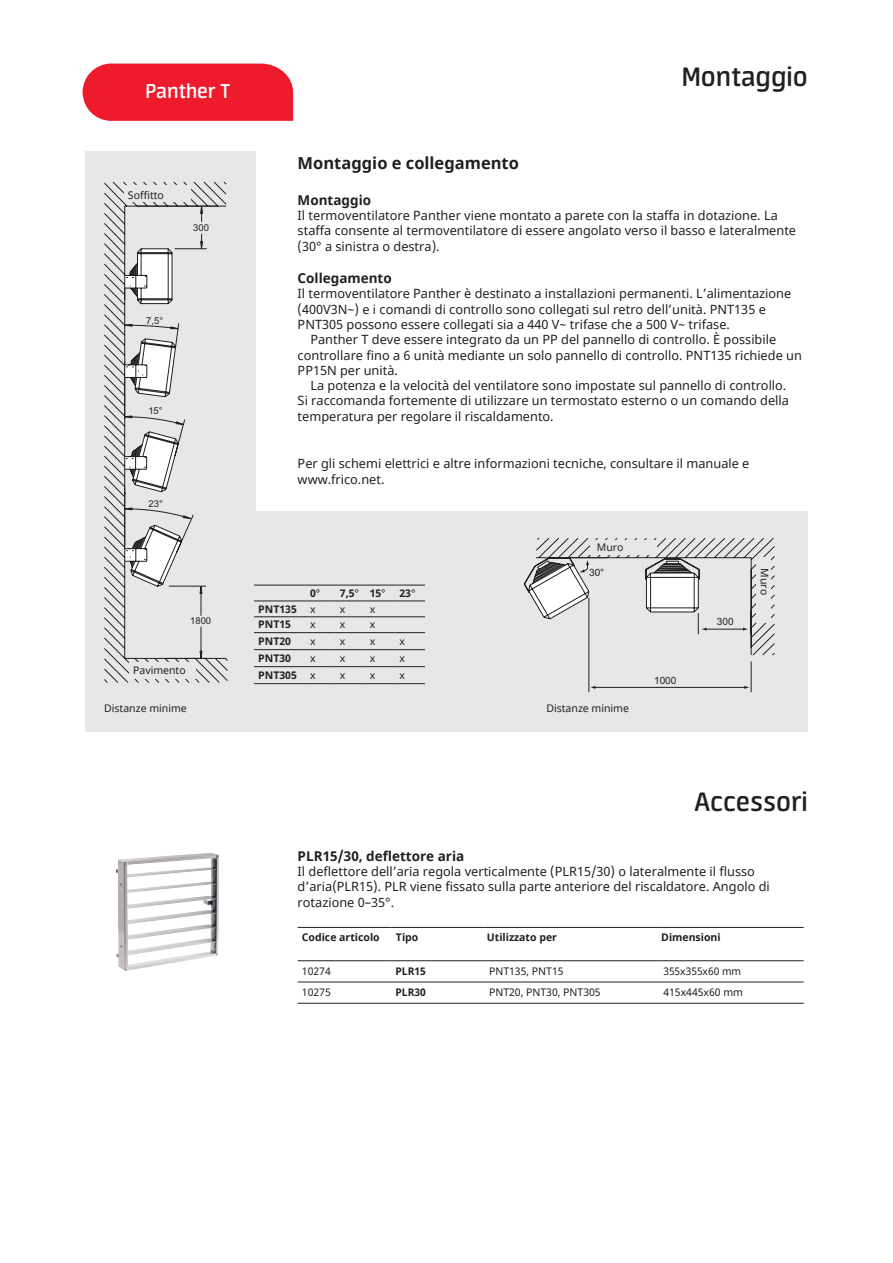
<style>
.page{position:relative;width:893px;height:1263px;background:#fff}
.page>*{position:absolute;margin:0;border:0;box-sizing:border-box;transform-origin:0 0}
.huvudh{font:600 30px "Neuron";color:#231f20}
.t1{font:600 22.5px "Neuron";color:#fff}
.t2{font:700 16.5px "Noto Sans";color:#231f20}
.t3{font:700 13.5px "Noto Sans";color:#231f20}
.brd{font:12.75px/15.3px "Noto Sans";color:#231f20}
.brd2{font:12.75px/15.3px "Noto Sans";color:#231f20}
.tabhuvud{font:700 10.5px "Noto Sans";color:#231f20}
.tabtxt{font:10.5px "Noto Sans";color:#231f20}
.bildfot{font:10.5px "Noto Sans";color:#231f20}
.t4{font:10.05px "Arial";color:#231f20}
.t5{font:9.45px "Arial";color:#231f20}
.s1{font-weight:400}
</style>
<div class="page">
<img style="left:116px;top:853px;width:103px;height:118px">
<div style="left:83px;top:64px;width:210px;height:57px;background:#ee1b2c"></div>
<div style="left:255px;top:511px;width:553px;height:220px;background:#e6e7e9"></div>
<div style="left:85px;top:151px;width:170px;height:580px;background:#e6e7e9"></div>
<svg style="left:524px;top:538px;width:251px;height:155px"></svg>
<svg style="left:104px;top:182px;width:124px;height:501px"></svg>
<hr style="left:254px;top:585px;width:52px;height:1px;background:#231f20">
<hr style="left:306px;top:585px;width:30px;height:1px;background:#231f20">
<svg style="left:336px;top:585px;width:29px;height:1px"></svg>
<hr style="left:365px;top:585px;width:30px;height:1px;background:#231f20">
<hr style="left:395px;top:585px;width:30px;height:1px;background:#231f20">
<hr style="left:254px;top:600px;width:52px;height:1px;background:#231f20">
<hr style="left:306px;top:600px;width:30px;height:1px;background:#231f20">
<svg style="left:336px;top:600px;width:29px;height:1px"></svg>
<hr style="left:365px;top:600px;width:30px;height:1px;background:#231f20">
<hr style="left:395px;top:600px;width:30px;height:1px;background:#231f20">
<hr style="left:254px;top:683px;width:52px;height:1px;background:#231f20">
<hr style="left:306px;top:683px;width:30px;height:1px;background:#231f20">
<svg style="left:336px;top:683px;width:29px;height:1px"></svg>
<hr style="left:365px;top:683px;width:30px;height:1px;background:#231f20">
<hr style="left:395px;top:683px;width:30px;height:1px;background:#231f20">
<hr style="left:254px;top:616px;width:52px;height:1px;background:#231f20">
<hr style="left:306px;top:616px;width:30px;height:1px;background:#231f20">
<svg style="left:336px;top:616px;width:29px;height:1px"></svg>
<hr style="left:365px;top:616px;width:30px;height:1px;background:#231f20">
<hr style="left:395px;top:616px;width:30px;height:1px;background:#231f20">
<hr style="left:254px;top:632px;width:52px;height:1px;background:#231f20">
<hr style="left:306px;top:632px;width:30px;height:1px;background:#231f20">
<svg style="left:336px;top:632px;width:29px;height:1px"></svg>
<hr style="left:365px;top:632px;width:30px;height:1px;background:#231f20">
<hr style="left:395px;top:632px;width:30px;height:1px;background:#231f20">
<hr style="left:254px;top:649px;width:52px;height:1px;background:#231f20">
<hr style="left:306px;top:649px;width:30px;height:1px;background:#231f20">
<svg style="left:336px;top:649px;width:29px;height:1px"></svg>
<hr style="left:365px;top:649px;width:30px;height:1px;background:#231f20">
<hr style="left:395px;top:649px;width:30px;height:1px;background:#231f20">
<hr style="left:254px;top:666px;width:52px;height:1px;background:#231f20">
<hr style="left:306px;top:666px;width:30px;height:1px;background:#231f20">
<svg style="left:336px;top:666px;width:29px;height:1px"></svg>
<hr style="left:365px;top:666px;width:30px;height:1px;background:#231f20">
<hr style="left:395px;top:666px;width:30px;height:1px;background:#231f20">
<hr style="left:298px;top:982px;width:93px;height:1px;background:#231f20">
<hr style="left:391px;top:982px;width:94px;height:1px;background:#231f20">
<hr style="left:485px;top:982px;width:174px;height:1px;background:#231f20">
<hr style="left:659px;top:982px;width:145px;height:1px;background:#231f20">
<hr style="left:298px;top:927px;width:93px;height:1px;background:#231f20">
<hr style="left:391px;top:927px;width:94px;height:1px;background:#231f20">
<hr style="left:485px;top:927px;width:174px;height:1px;background:#231f20">
<hr style="left:659px;top:927px;width:145px;height:1px;background:#231f20">
<hr style="left:298px;top:960px;width:93px;height:1px;background:#231f20">
<hr style="left:391px;top:960px;width:94px;height:1px;background:#231f20">
<hr style="left:485px;top:960px;width:174px;height:1px;background:#231f20">
<hr style="left:659px;top:960px;width:145px;height:1px;background:#231f20">
<hr style="left:298px;top:1003px;width:93px;height:1px;background:#231f20">
<hr style="left:391px;top:1003px;width:94px;height:1px;background:#231f20">
<hr style="left:485px;top:1003px;width:174px;height:1px;background:#231f20">
<hr style="left:659px;top:1003px;width:145px;height:1px;background:#231f20">
<div style="left:130px;top:662px;width:66px;height:17px;background:#e6e7e9"></div>
<div style="left:125px;top:186px;width:66px;height:16px;background:#e6e7e9"></div>
<div style="left:590px;top:540px;width:67px;height:15px;background:#e6e7e9"></div>
<div style="left:756px;top:557px;width:15px;height:65px;background:#e6e7e9"></div>
<h2 class="t1" style="left:146px;top:79px;width:86px">Panther T</h2>
<p class="bildfot" style="left:128px;top:188px;width:37px">Soffitto</p>
<p class="t5" style="left:193px;top:221px;width:17px">300</p>
<p class="t5" style="left:146px;top:314px;width:19px">7,5°</p>
<p class="t5" style="left:148px;top:405px;width:16px">15°</p>
<p class="t5" style="left:149px;top:497px;width:16px">23°</p>
<p class="t5" style="left:190px;top:615px;width:23px">1800</p>
<p class="bildfot" style="left:133px;top:662px;width:54px">Pavimento</p>
<p class="t2" style="left:298px;top:151px;width:223px">Montaggio e collegamento</p>
<p class="huvudh" style="left:682px;top:60px;width:128px">Montaggio</p>
<p class="t3" style="left:298px;top:190px;width:75px">Montaggio</p>
<p class="brd" style="left:298px;top:208px;width:500px">Il termoventilatore Panther viene montato a parete con la staffa in dotazione. La staffa consente al termoventilatore di essere angolato verso il basso e lateralmente (30° a sinistra o destra).</p>
<p class="t3" style="left:298px;top:269px;width:96px">Collegamento</p>
<p class="brd" style="left:298px;top:286px;width:495px">Il termoventilatore Panther è destinato a installazioni permanenti. L’alimentazione (400V3N~) e i comandi di controllo sono collegati sul retro dell’unità. PNT135 e<br>PNT305 possono essere collegati sia a 440 V~ trifase che a 500 V~ trifase.</p>
<p class="brd2" style="left:298px;top:332px;width:506px;text-indent:13px">Panther T deve essere integrato da un PP del pannello di controllo. È possibile controllare fino a 6 unità mediante un solo pannello di controllo. PNT135 richiede un<br>PP15N per unità.</p>
<p class="brd2" style="left:298px;top:378px;width:493px;text-indent:13px">La potenza e la velocità del ventilatore sono impostate sul pannello di controllo.<br>Si raccomanda fortemente di utilizzare un termostato esterno o un comando della temperatura per regolare il riscaldamento.</p>
<p class="brd" style="left:298px;top:457px;width:453px">Per gli schemi elettrici e altre informazioni tecniche, consultare il manuale e www.frico.net.</p>
<p class="tabhuvud" style="left:310px;top:585px;width:12px">0<span class="s1">°</span></p>
<p class="tabhuvud" style="left:340px;top:585px;width:21px">7,5<span class="s1">°</span></p>
<p class="tabhuvud" style="left:370px;top:585px;width:18px">15<span class="s1">°</span></p>
<p class="tabhuvud" style="left:399px;top:585px;width:18px">23<span class="s1">°</span></p>
<p class="tabhuvud" style="left:258px;top:601px;width:40px">PNT135</p>
<p class="tabtxt" style="left:310px;top:601px;width:7px">x</p>
<p class="tabtxt" style="left:340px;top:601px;width:7px">x</p>
<p class="tabtxt" style="left:370px;top:601px;width:7px">x</p>
<p class="tabhuvud" style="left:258px;top:617px;width:34px">PNT15</p>
<p class="tabtxt" style="left:310px;top:617px;width:7px">x</p>
<p class="tabtxt" style="left:340px;top:617px;width:7px">x</p>
<p class="tabtxt" style="left:370px;top:617px;width:7px">x</p>
<p class="tabhuvud" style="left:258px;top:633px;width:34px">PNT20</p>
<p class="tabtxt" style="left:310px;top:634px;width:7px">x</p>
<p class="tabtxt" style="left:340px;top:634px;width:7px">x</p>
<p class="tabtxt" style="left:370px;top:634px;width:7px">x</p>
<p class="tabtxt" style="left:399px;top:634px;width:7px">x</p>
<p class="tabhuvud" style="left:258px;top:650px;width:34px">PNT30</p>
<p class="tabtxt" style="left:310px;top:651px;width:7px">x</p>
<p class="tabtxt" style="left:340px;top:651px;width:7px">x</p>
<p class="tabtxt" style="left:370px;top:651px;width:7px">x</p>
<p class="tabtxt" style="left:399px;top:651px;width:7px">x</p>
<p class="tabhuvud" style="left:258px;top:667px;width:40px">PNT305</p>
<p class="tabtxt" style="left:310px;top:668px;width:7px">x</p>
<p class="tabtxt" style="left:340px;top:668px;width:7px">x</p>
<p class="tabtxt" style="left:370px;top:668px;width:7px">x</p>
<p class="tabtxt" style="left:399px;top:668px;width:7px">x</p>
<p class="bildfot" style="left:597px;top:540px;width:28px">Muro</p>
<p class="t4" style="left:589px;top:565px;width:17px">30°</p>
<p class="t4" style="left:654px;top:674px;width:24px">1000</p>
<p class="t4" style="left:717px;top:614px;width:18px">300</p>
<p class="bildfot" style="left:772px;top:568px;width:28px;rotate:90deg">Muro</p>
<p class="bildfot" style="left:104px;top:701px;width:84px">Distanze minime</p>
<p class="bildfot" style="left:546px;top:701px;width:84px">Distanze minime</p>
<p class="huvudh" style="left:694px;top:785px;width:115px">Accessori</p>
<p class="t3" style="left:298px;top:846px;width:168px">PLR15/30, deflettore aria</p>
<p class="brd" style="left:298px;top:864px;width:474px">Il deflettore dell’aria regola verticalmente (PLR15/30) o lateralmente il flusso d’aria(PLR15). PLR viene fissato sulla parte anteriore del riscaldatore. Angolo di rotazione 0–35°.</p>
<p class="tabhuvud" style="left:302px;top:930px;width:79px">Codice articolo</p>
<p class="tabhuvud" style="left:396px;top:930px;width:24px">Tipo</p>
<p class="tabhuvud" style="left:661px;top:930px;width:61px">Dimensioni</p>
<p class="tabhuvud" style="left:487px;top:930px;width:72px">Utilizzato per</p>
<p class="tabtxt" style="left:302px;top:964px;width:30px">10274</p>
<p class="tabhuvud" style="left:395px;top:964px;width:32px">PLR15</p>
<p class="tabtxt" style="left:489px;top:964px;width:76px">PNT135, PNT15</p>
<p class="tabtxt" style="left:663px;top:964px;width:79px">355x355x60 mm</p>
<p class="tabtxt" style="left:302px;top:985px;width:30px">10275</p>
<p class="tabhuvud" style="left:395px;top:985px;width:32px">PLR30</p>
<p class="tabtxt" style="left:489px;top:985px;width:113px">PNT20, PNT30, PNT305</p>
<p class="tabtxt" style="left:663px;top:985px;width:81px">415x445x60 mm</p>
</div>
